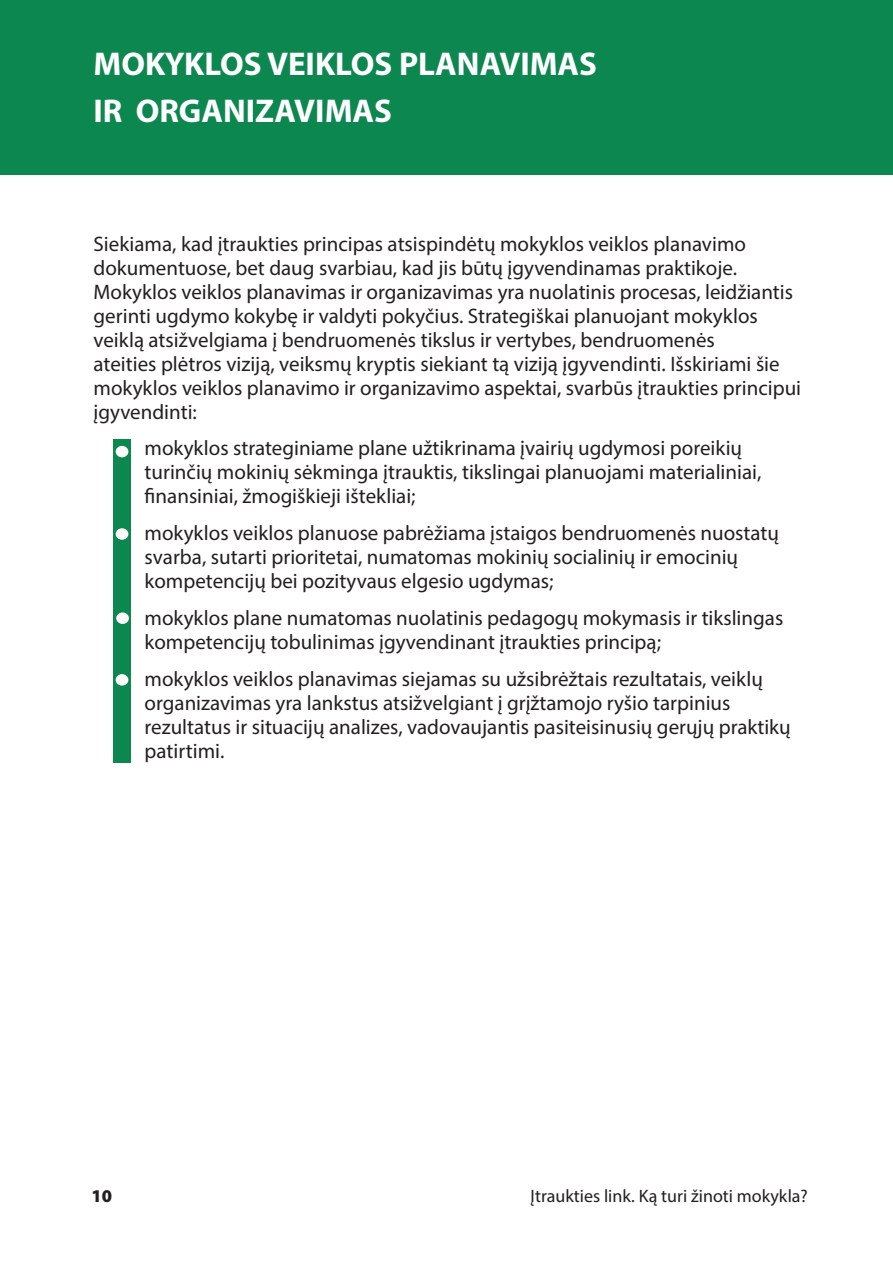
<style>
.page{position:relative;width:893px;height:1263px;background:#fff}
.page>*{position:absolute;margin:0;border:0;box-sizing:border-box;transform-origin:0 0}
.t1{font:700 33px "Myriad Pro";color:#fff}
.t2{font:21px/24px "Myriad Pro";color:#231f20}
.t3{font:18px "Myriad Pro";color:#231f20}
.t4{font:900 18px "Myriad Pro";color:#231f20}
</style>
<div class="page">
<div style="left:0;top:0;width:893px;height:174px;background:#0d8750"></div>
<div style="left:114px;top:439px;width:17px;height:324px;background:#0d8750"></div>
<div style="left:116px;top:446px;width:12px;height:11px;background:#fffefc;border-radius:50%"></div>
<div style="left:116px;top:528px;width:12px;height:12px;background:#fffefc;border-radius:50%"></div>
<div style="left:116px;top:612px;width:13px;height:12px;background:#fffefc;border-radius:50%"></div>
<div style="left:116px;top:674px;width:12px;height:12px;background:#fffefc;border-radius:50%"></div>
<p class="t1" style="left:94px;top:42px;width:505px">MOKYKLOS VEIKLOS PLANAVIMAS</p>
<p class="t1" style="left:94px;top:89px;width:300px">IR ORGANIZAVIMAS</p>
<p class="t2" style="left:94px;top:231px;width:709px">Siekiama, kad įtraukties principas atsispindėtų mokyklos veiklos planavimo dokumentuose, bet daug svarbiau, kad jis būtų įgyvendinamas praktikoje.<br>Mokyklos veiklos planavimas ir organizavimas yra nuolatinis procesas, leidžiantis gerinti ugdymo kokybę ir valdyti pokyčius. Strategiškai planuojant mokyklos veiklą atsižvelgiama į bendruomenės tikslus ir vertybes, bendruomenės<br>ateities plėtros viziją, veiksmų kryptis siekiant tą viziją įgyvendinti. Išskiriami šie mokyklos veiklos planavimo ir organizavimo aspektai, svarbūs įtraukties principui įgyvendinti:</p>
<p class="t2" style="left:145px;top:436px;width:618px;text-indent:-27px">• mokyklos strateginiame plane užtikrinama įvairių ugdymosi poreikių turinčių mokinių sėkminga įtrauktis, tikslingai planuojami materialiniai, finansiniai, žmogiškieji ištekliai;</p>
<p class="t2" style="left:145px;top:521px;width:636px;text-indent:-27px">• mokyklos veiklos planuose pabrėžiama įstaigos bendruomenės nuostatų svarba, sutarti prioritetai, numatomas mokinių socialinių ir emocinių kompetencijų bei pozityvaus elgesio ugdymas;</p>
<p class="t2" style="left:145px;top:605px;width:640px;text-indent:-27px">• mokyklos plane numatomas nuolatinis pedagogų mokymasis ir tikslingas kompetencijų tobulinimas įgyvendinant įtraukties principą;</p>
<p class="t2" style="left:145px;top:666px;width:648px;text-indent:-27px">• mokyklos veiklos planavimas siejamas su užsibrėžtais rezultatais, veiklų organizavimas yra lankstus atsižvelgiant į grįžtamojo ryšio tarpinius rezultatus ir situacijų analizes, vadovaujantis pasiteisinusių gerųjų praktikų patirtimi.</p>
<p class="t4" style="left:91px;top:1186px;width:22px">10</p>
<p class="t3" style="left:530px;top:1185px;width:279px">Įtraukties link. Ką turi žinoti mokykla?</p>
</div>
